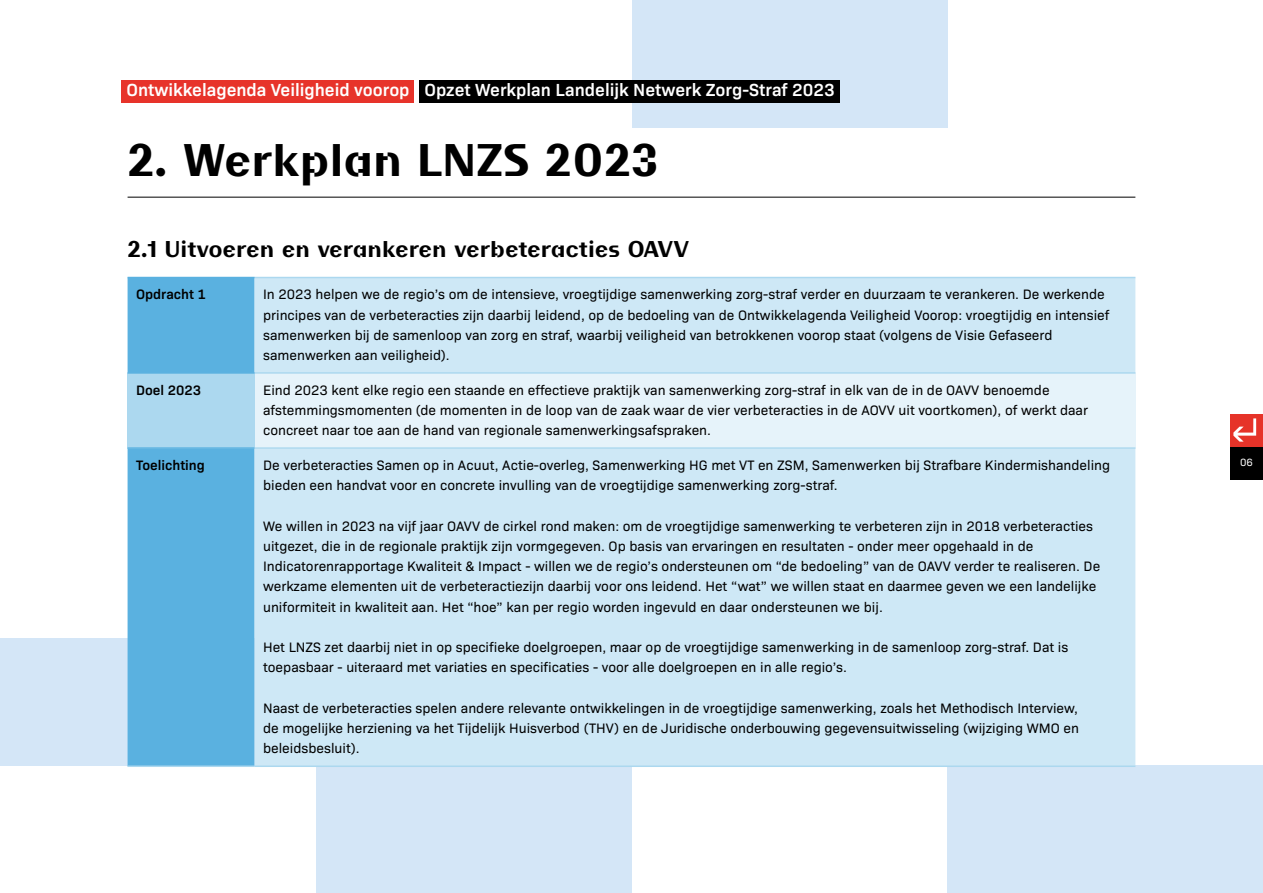
<style>
.page{position:relative;width:1263px;height:893px;background:#fff}
.page>*{position:absolute;margin:0;border:0;box-sizing:border-box;transform-origin:0 0}
.t1{font:700 45px "BC Liguria RB Test C";color:#000}
.t2{font:700 22.5px "BC Liguria RB Test C";color:#000}
.t3{font:600 17.7px "Bio Sans";color:#fff}
.t4{font:13.8px/20.2px "Bio Sans";color:#000}
.t5{font:600 13.8px "Bio Sans";color:#000}
.t6{font:10.65px "Bio Sans";color:#fff}
</style>
<div class="page">
<div style="left:316px;top:765px;width:316px;height:128px;background:#d4e6f7"></div>
<div style="left:0;top:638px;width:316px;height:127px;background:#d4e6f7"></div>
<div style="left:947px;top:765px;width:316px;height:128px;background:#d4e6f7"></div>
<div style="left:632px;top:0;width:315px;height:128px;background:#d4e6f7"></div>
<div style="left:121px;top:80px;width:293px;height:22px;background:#e7332a"></div>
<div style="left:419px;top:80px;width:420px;height:22px;background:#000"></div>
<hr style="left:128px;top:197px;width:1007px;height:1px;background:#000">
<div style="left:128px;top:278px;width:127px;height:487px;background:#5ab1e0"></div>
<div style="left:255px;top:278px;width:880px;height:487px;background:#cee8f6"></div>
<div style="left:128px;top:373px;width:127px;height:75px;background:#acd8ef"></div>
<div style="left:255px;top:373px;width:880px;height:75px;background:#e6f3fa"></div>
<hr style="left:255px;top:372px;width:880px;height:2px;background:#acd8ef">
<hr style="left:255px;top:277px;width:880px;height:1px;background:#acd8ef">
<hr style="left:128px;top:277px;width:127px;height:1px;background:#5ab1e0">
<hr style="left:128px;top:372px;width:127px;height:2px;background:#5ab1e0">
<hr style="left:128px;top:447px;width:127px;height:2px;background:#5ab1e0">
<hr style="left:128px;top:765px;width:127px;height:2px;background:#acd8ef">
<hr style="left:255px;top:447px;width:880px;height:2px;background:#acd8ef">
<hr style="left:255px;top:765px;width:880px;height:2px;background:#acd8ef">
<div style="left:1230px;top:414px;width:33px;height:33px;background:#e63329"></div>
<svg style="left:1233px;top:418px;width:23px;height:24px"></svg>
<div style="left:1230px;top:447px;width:33px;height:33px;background:#000"></div>
<p class="t3" style="left:126px;top:77px;width:710px">Ontwikkelagenda Veiligheid voorop Opzet Werkplan Landelijk Netwerk Zorg-Straf 2023</p>
<h1 class="t1" style="left:128px;top:131px;width:533px">2. Werkplan LNZS 2023</h1>
<h2 class="t2" style="left:128px;top:234px;width:563px">2.1 Uitvoeren en verankeren verbeteracties OAVV</h2>
<p class="t5" style="left:136px;top:284px;width:71px">Opdracht 1</p>
<p class="t4" style="left:263px;top:283px;width:848px">In 2023 helpen we de regio’s om de intensieve, vroegtijdige samenwerking zorg-straf verder en duurzaam te verankeren. De werkende principes van de verbeteracties zijn daarbij leidend, op de bedoeling van de Ontwikkelagenda Veiligheid Voorop: vroegtijdig en intensief samenwerken bij de samenloop van zorg en straf, waarbij veiligheid van betrokkenen voorop staat (volgens de Visie Gefaseerd samenwerken aan veiligheid).</p>
<p class="t5" style="left:136px;top:380px;width:66px">Doel 2023</p>
<p class="t4" style="left:263px;top:379px;width:826px">Eind 2023 kent elke regio een staande en effectieve praktijk van samenwerking zorg-straf in elk van de in de OAVV benoemde afstemmingsmomenten (de momenten in de loop van de zaak waar de vier verbeteracties in de AOVV uit voortkomen), of werkt daar concreet naar toe aan de hand van regionale samenwerkingsafspraken.</p>
<p class="t5" style="left:136px;top:455px;width:70px">Toelichting</p>
<p class="t4" style="left:263px;top:454px;width:849px">De verbeteracties Samen op in Acuut, Actie-overleg, Samenwerking HG met VT en ZSM, Samenwerken bij Strafbare Kindermishandeling bieden een handvat voor en concrete invulling van de vroegtijdige samenwerking zorg-straf.</p>
<p class="t4" style="left:263px;top:515px;width:839px">We willen in 2023 na vijf jaar OAVV de cirkel rond maken: om de vroegtijdige samenwerking te verbeteren zijn in 2018 verbeteracties uitgezet, die in de regionale praktijk zijn vormgegeven. Op basis van ervaringen en resultaten - onder meer opgehaald in de Indicatorenrapportage Kwaliteit &amp; Impact - willen we de regio’s ondersteunen om “de bedoeling” van de OAVV verder te realiseren. De werkzame elementen uit de verbeteractiezijn daarbij voor ons leidend. Het “wat” we willen staat en daarmee geven we een landelijke uniformiteit in kwaliteit aan. Het “hoe” kan per regio worden ingevuld en daar ondersteunen we bij.</p>
<p class="t4" style="left:263px;top:636px;width:807px">Het LNZS zet daarbij niet in op specifieke doelgroepen, maar op de vroegtijdige samenwerking in de samenloop zorg-straf. Dat is toepasbaar - uiteraard met variaties en specificaties - voor alle doelgroepen en in alle regio’s.</p>
<p class="t4" style="left:263px;top:697px;width:817px;text-align:justify">Naast de verbeteracties spelen andere relevante ontwikkelingen in de vroegtijdige samenwerking, zoals het Methodisch Interview, de mogelijke herziening va het Tijdelijk Huisverbod (THV) en de Juridische onderbouwing gegevensuitwisseling (wijziging WMO en beleidsbesluit).</p>
<p class="t6" style="left:1240px;top:455px;width:14px">06</p>
</div>
